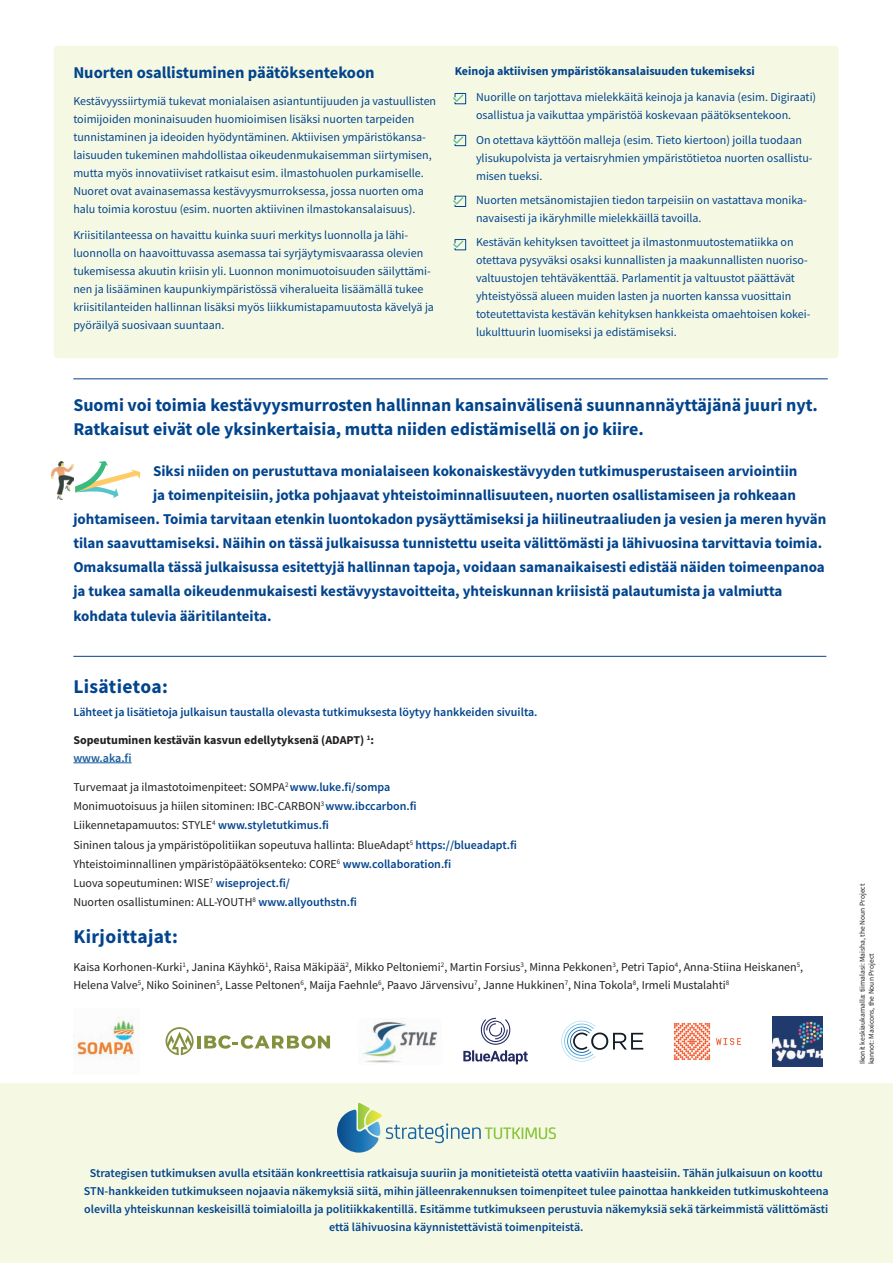
<style>
.page{position:relative;width:893px;height:1263px;background:#fff}
.page>*{position:absolute;margin:0;border:0;box-sizing:border-box;transform-origin:0 0}
.t1{font:700 19.5px "Source Sans Pro";letter-spacing:.02em;color:#02448d}
.t2{font:700 18px/24px "Source Sans Pro";color:#02448d}
.t3{font:700 16.5px "Source Sans Pro";color:#02448d}
.t4{font:700 15px "Source Sans Pro";color:#02448d}
.t5{font:12px/18px "Source Sans Pro";color:#02448d}
.t6{font:12px/19.2px "Source Sans Pro";color:#231f20}
.t7{font:600 12px/18px "Source Sans Pro";color:#02448d;text-align:center}
.t8{font:700 12px/18px "Source Sans Pro";color:#231f20}
.t9{font:700 12px "Source Sans Pro";color:#02448d}
.t10{font:7.5px/9px "Source Sans Pro";color:#231f20}
.s1{font-weight:600;color:#175d9e}
.s2{font-weight:600;color:#02448d}
</style>
<div class="page">
<div style="left:0;top:1083px;width:893px;height:180px;background:#f5f9e4"></div>
<div style="left:54px;top:46px;width:785px;height:312px;background:#f5f9e4;border-radius:4px"></div>
<hr style="left:73px;top:378px;width:755px;height:1px;background:#02448d">
<hr style="left:73px;top:656px;width:753px;height:1px;background:#02448d">
<hr style="left:73px;top:762px;width:59px;height:1px;background:#175d9e">
<svg style="left:453px;top:93px;width:13px;height:11px"></svg>
<svg style="left:453px;top:135px;width:13px;height:11px"></svg>
<svg style="left:453px;top:195px;width:13px;height:12px"></svg>
<svg style="left:453px;top:239px;width:13px;height:12px"></svg>
<svg style="left:75px;top:461px;width:65px;height:37px"></svg>
<img style="left:52px;top:461px;width:22px;height:38px">
<svg style="left:463px;top:1018px;width:65px;height:46px"></svg>
<svg style="left:166px;top:1027px;width:28px;height:28px"></svg>
<hr style="left:197px;top:1036px;width:4px;height:12px;background:#85903f">
<svg style="left:204px;top:1035px;width:126px;height:14px"></svg>
<img style="left:73px;top:1017px;width:62px;height:43px">
<img style="left:772px;top:1016px;width:50px;height:50px">
<svg style="left:561px;top:1021px;width:82px;height:41px"></svg>
<img style="left:362px;top:1018px;width:76px;height:45px">
<img style="left:673px;top:1023px;width:69px;height:38px">
<svg style="left:337px;top:1103px;width:219px;height:49px"></svg>
<h4 class="t3" style="left:73px;top:61px;width:303px">Nuorten osallistuminen päätöksentekoon</h4>
<p class="t5" style="left:73px;top:92px;width:364px">Kestävyyssiirtymiä tukevat monialaisen asiantuntijuuden ja vastuullisten toimijoiden moninaisuuden huomioimisen lisäksi nuorten tarpeiden tunnistaminen ja ideoiden hyödyntäminen. Aktiivisen ympäristökansa&shy;laisuuden tukeminen mahdollistaa oikeudenmukaisemman siirtymisen, mutta myös innovatiiviset ratkaisut esim. ilmastohuolen purkamiselle.<br>Nuoret ovat avainasemassa kestävyysmurroksessa, jossa nuorten oma halu toimia korostuu (esim. nuorten aktiivinen ilmastokansalaisuus).</p>
<p class="t5" style="left:73px;top:226px;width:362px">Kriisitilanteessa on havaittu kuinka suuri merkitys luonnolla ja lähi&shy;luonnolla on haavoittuvassa asemassa tai syrjäytymisvaarassa olevien tukemisessa akuutin kriisin yli. Luonnon monimuotoisuuden säilyttämi&shy;nen ja lisääminen kaupunkiympäristössä viheralueita lisäämällä tukee kriisitilanteiden hallinnan lisäksi myös liikkumistapamuutosta kävelyä ja pyöräilyä suosivaan suuntaan.</p>
<h4 class="t9" style="left:455px;top:63px;width:302px">Keinoja aktiivisen ympäristökansalaisuuden tukemiseksi</h4>
<p class="t5" style="left:476px;top:88px;width:342px">Nuorille on tarjottava mielekkäitä keinoja ja kanavia (esim. Digiraati) osallistua ja vaikuttaa ympäristöä koskevaan päätöksentekoon.</p>
<p class="t5" style="left:476px;top:131px;width:338px">On otettava käyttöön malleja (esim. Tieto kiertoon) joilla tuodaan ylisukupolvista ja vertaisryhmien ympäristötietoa nuorten osallistu&shy;misen tueksi.</p>
<p class="t5" style="left:476px;top:191px;width:332px">Nuorten metsänomistajien tiedon tarpeisiin on vastattava monika&shy;navaisesti ja ikäryhmille mielekkäillä tavoilla.</p>
<p class="t5" style="left:476px;top:233px;width:336px">Kestävän kehityksen tavoitteet ja ilmastonmuutostematiikka on otettava pysyväksi osaksi kunnallisten ja maakunnallisten nuoriso&shy;valtuustojen tehtäväkenttää. Parlamentit ja valtuustot päättävät yhteistyössä alueen muiden lasten ja nuorten kanssa vuosittain toteutettavista kestävän kehityksen hankkeista omaehtoisen kokei&shy;lukulttuurin luomiseksi ja edistämiseksi.</p>
<h4 class="t2" style="left:73px;top:393px;width:746px">Suomi voi toimia kestävyysmurrosten hallinnan kansainvälisenä suunnannäyttäjänä juuri nyt.<br>Ratkaisut eivät ole yksinkertaisia, mutta niiden edistämisellä on jo kiire.</h4>
<h5 class="t4" style="left:153px;top:461px;width:646px">Siksi niiden on perustuttava monialaiseen kokonaiskestävyyden tutkimusperustaiseen arviointiin</h5>
<p class="t4" style="left:153px;top:485px;width:644px">ja toimenpiteisiin, jotka pohjaavat yhteistoiminnallisuuteen, nuorten osallistamiseen ja rohkeaan</p>
<p class="t4" style="left:73px;top:509px;width:754px">johtamiseen. Toimia tarvitaan etenkin luontokadon pysäyttämiseksi ja hiilineutraaliuden ja vesien ja meren hyvän</p>
<p class="t4" style="left:73px;top:533px;width:750px">tilan saavuttamiseksi. Näihin on tässä julkaisussa tunnistettu useita välittömästi ja lähivuosina tarvittavia toimia.</p>
<p class="t4" style="left:73px;top:557px;width:753px">Omaksumalla tässä julkaisussa esitettyjä hallinnan tapoja, voidaan samanaikaisesti edistää näiden toimeenpanoa</p>
<p class="t4" style="left:73px;top:581px;width:710px">ja tukea samalla oikeudenmukaisesti kestävyystavoitteita, yhteiskunnan kriisistä palautumista ja valmiutta</p>
<p class="t4" style="left:73px;top:605px;width:200px">kohdata tulevia ääritilanteita.</p>
<h4 class="t1" style="left:73px;top:673px;width:96px">Lisätietoa:</h4>
<h5 class="t7" style="left:73px;top:703px;width:466px">Lähteet ja lisätietoja julkaisun taustalla olevasta tutkimuksesta löytyy hankkeiden sivuilta.</h5>
<p class="t8" style="left:73px;top:730px;width:302px">Sopeutuminen kestävän kasvun edellytyksenä (ADAPT) <sup>1</sup>: <span class="s1">www.aka.fi</span></p>
<p class="t6" style="left:73px;top:777px;width:445px">Turvemaat ja ilmastotoimenpiteet: SOMPA<sup>2</sup> <span class="s2">www.luke.fi/sompa<br></span>Monimuotoisuus ja hiilen sitominen: IBC-CARBON<sup>3</sup> <span class="s2">www.ibccarbon.fi </span>Liikennetapamuutos: STYLE<sup>4</sup> <span class="s2">www.styletutkimus.fi<br></span>Sininen talous ja ympäristöpolitiikan sopeutuva hallinta: BlueAdapt<sup>5</sup> <span class="s2">https://blueadapt.fi </span>Yhteistoiminnallinen ympäristöpäätöksenteko: CORE<sup>6</sup> <span class="s2">www.collaboration.fi<br></span>Luova sopeutuminen: WISE<sup>7</sup> <span class="s2">wiseproject.fi/<br></span>Nuorten osallistuminen: ALL-YOUTH<sup>8</sup> <span class="s2">www.allyouthstn.fi</span></p>
<h4 class="t1" style="left:73px;top:923px;width:106px">Kirjoittajat:</h4>
<p class="t6" style="left:73px;top:958px;width:731px;line-height:18px">Kaisa Korhonen-Kurki<sup>1</sup>, Janina Käyhkö<sup>1</sup>, Raisa Mäkipää<sup>2</sup>, Mikko Peltoniemi<sup>2</sup>, Martin Forsius<sup>3</sup>, Minna Pekkonen<sup>3</sup>, Petri Tapio<sup>4</sup>, Anna-Stiina Heiskanen<sup>5</sup>,<br>Helena Valve<sup>5</sup>, Niko Soininen<sup>5</sup>, Lasse Peltonen<sup>6</sup>, Maija Faehnle<sup>6</sup>, Paavo Järvensivu<sup>7</sup>, Janne Hukkinen<sup>7</sup>, Nina Tokola<sup>8</sup>, Irmeli Mustalahti<sup>8</sup></p>
<p class="t10" style="left:858px;top:1064px;width:182px;rotate:-90deg">Ikonit keskiaukamalla: tiimalasi: Maisha, the Noun Project kannot: Maxicons, the Noun Project</p>
<p class="t7" style="left:84px;top:1164px;width:746px">Strategisen tutkimuksen avulla etsitään konkreettisia ratkaisuja suuriin ja monitieteistä otetta vaativiin haasteisiin. Tähän julkaisuun on koottu STN-hankkeiden tutkimukseen nojaavia näkemyksiä siitä, mihin jälleenrakennuksen toimenpiteet tulee painottaa hankkeiden tutkimuskohteena olevilla yhteiskunnan keskeisillä toimialoilla ja politiikkakentillä. Esitämme tutkimukseen perustuvia näkemyksiä sekä tärkeimmistä välittömästi että lähivuosina käynnistettävistä toimenpiteistä.</p>
</div>
